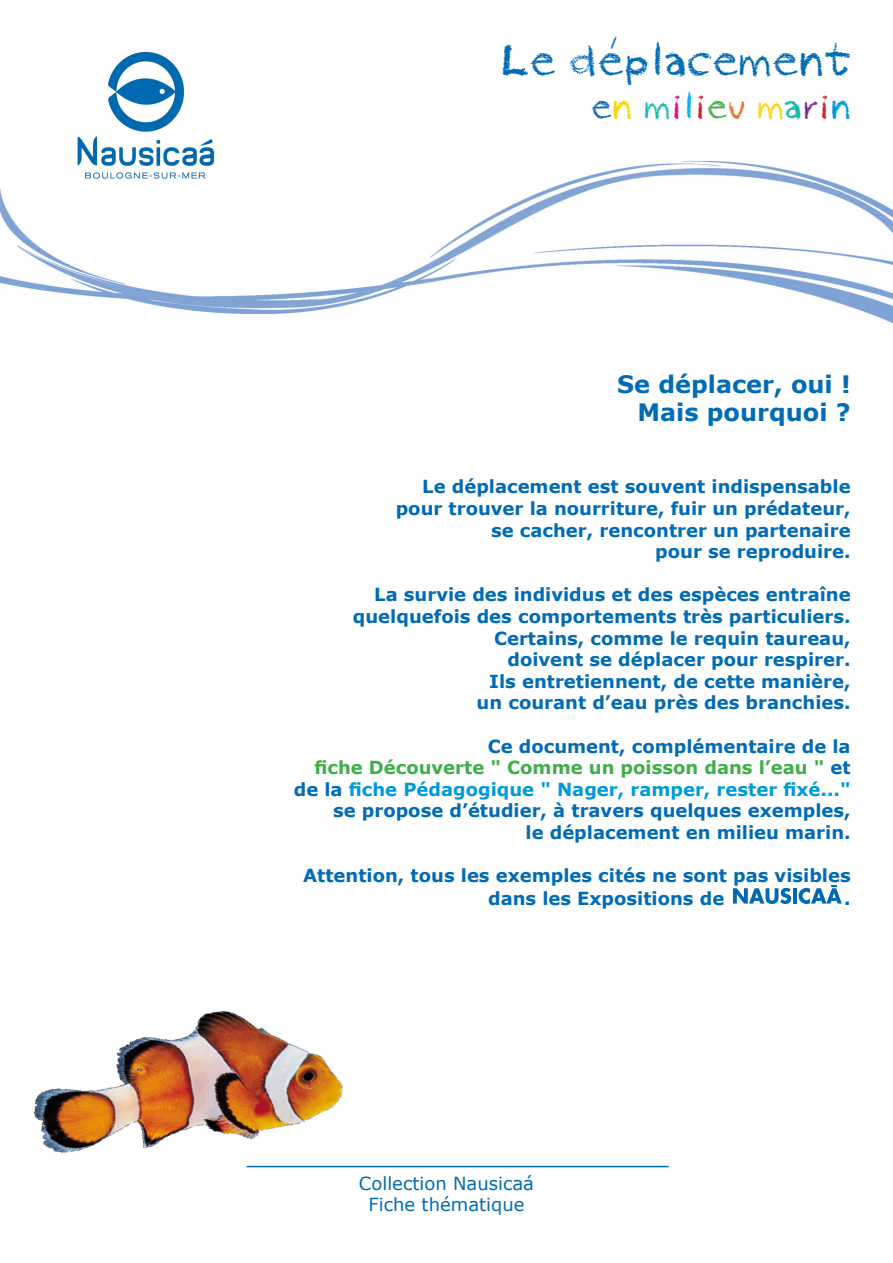
<style>
.page{position:relative;width:893px;height:1263px;background:#fff}
.page>*{position:absolute;margin:0;border:0;box-sizing:border-box;transform-origin:0 0}
.t1{font:45px "pastel";color:#006bb6}
.t2{font:36px "pastel";color:#fed503}
.t3{font:700 24px "Verdana";color:#006bb6}
.t4{font:700 18px/21.6px "Verdana";color:#006bb6;text-align:right}
.t5{font:700 18px "Verdana";color:#40ae49}
.t6{font:18px "Verdana";color:#006bb6}
.s1{color:#1166b2}
.s2{color:#15baaf}
.s3{color:#ed028c}
.s4{color:#00aeef}
.s5{color:#d1232a}
.s6{color:#40ae49}
.s7{color:#e66e25}
.s8{color:#772a91}
.s9{color:#009ad9}
.s10{color:#006bb6}
</style>
<div class="page">
<img style="left:0;top:166px;width:893px;height:158px">
<hr style="left:247px;top:1166px;width:422px;height:1px;background:#006bb6">
<img style="left:43px;top:51px;width:199px;height:142px">
<svg style="left:733px;top:888px;width:58px;height:16px"></svg>
<hr style="left:793px;top:888px;width:4px;height:15px;background:#0168b3">
<svg style="left:799px;top:886px;width:43px;height:18px"></svg>
<img style="left:33px;top:1010px;width:340px;height:158px">
<svg style="left:638px;top:161px;width:127px;height:5px"></svg>
<p class="t1" style="left:501px;top:40px;width:352px">Le deplacement</p>
<p class="t2" style="left:591px;top:90px;width:261px"><span class="s1">e</span>n <span class="s2">m</span><span class="s3">i</span><span class="s4">l</span><span class="s5">i</span><span class="s6">e</span><span class="s7">u</span> m<span class="s2">a</span><span class="s8">r</span><span class="s5">i</span><span class="s9">n</span></p>
<p class="t3" style="left:617px;top:368px;width:235px">Se déplacer, oui !</p>
<p class="t3" style="left:637px;top:397px;width:215px">Mais pourquoi ?</p>
<p class="t4" style="left:422px;top:476px;width:430px">Le déplacement est souvent indispensable</p>
<p class="t4" style="left:396px;top:498px;width:456px">pour trouver la nourriture, fuir un prédateur,</p>
<p class="t4" style="left:491px;top:519px;width:361px">se cacher, rencontrer un partenaire</p>
<p class="t4" style="left:655px;top:541px;width:197px">pour se reproduire.</p>
<p class="t4" style="left:353px;top:584px;width:499px">La survie des individus et des espèces entraîne quelquefois des comportements très particuliers.</p>
<p class="t4" style="left:494px;top:627px;width:358px">Certains, comme le requin taureau,</p>
<p class="t4" style="left:507px;top:649px;width:345px">doivent se déplacer pour respirer.</p>
<p class="t4" style="left:489px;top:671px;width:363px">Ils entretiennent, de cette manière,</p>
<p class="t4" style="left:477px;top:692px;width:375px">un courant d’eau près des branchies.</p>
<p class="t4" style="left:488px;top:735px;width:364px">Ce document, complémentaire de la</p>
<p class="t5" style="left:314px;top:756px;width:538px">fiche Découverte " Comme un poisson dans l’eau " <span class="s10">et</span></p>
<p class="t4" style="left:294px;top:779px;width:558px">de la <span class="s9">fiche Pédagogique " Nager, ramper, rester fixé..." </span>se propose d’étudier, à travers quelques exemples,</p>
<p class="t4" style="left:525px;top:822px;width:327px">le déplacement en milieu marin.</p>
<p class="t4" style="left:303px;top:865px;width:549px">Attention, tous les exemples cités ne sont pas visibles</p>
<p class="t4" style="left:488px;top:887px;width:238px">dans les Expositions de</p>
<p class="t4" style="left:844px;top:887px;width:8px">.</p>
<p class="t6" style="left:359px;top:1171px;width:177px">Collection Nausicaá</p>
<p class="t6" style="left:368px;top:1193px;width:158px">Fiche thématique</p>
</div>
